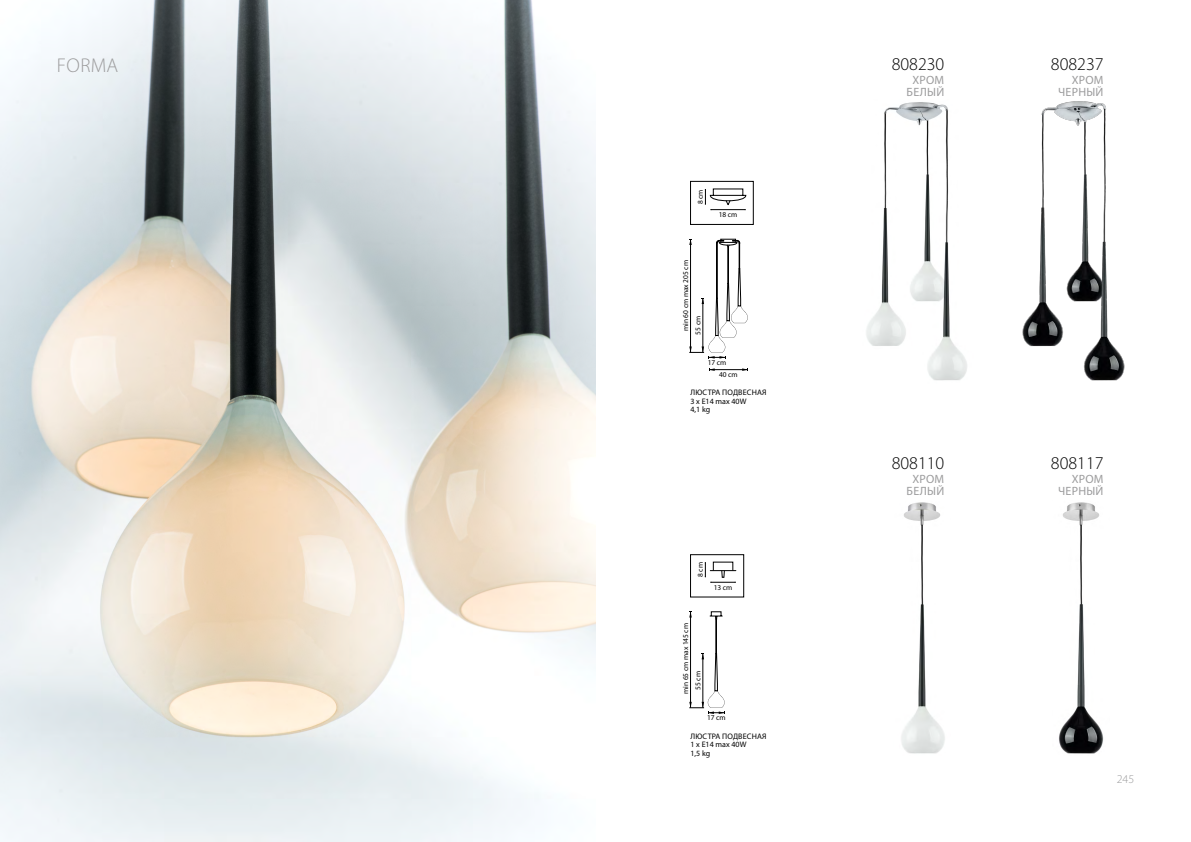
<style>
.page{position:relative;width:1191px;height:842px;background:#fff}
.page>*{position:absolute;margin:0;border:0;box-sizing:border-box;transform-origin:0 0}
.t1{font:300 20px "Myriad Pro";letter-spacing:.02em;color:#9c9c9d}
.t2{font:300 18px "Myriad Pro";color:#000}
.t3{font:12px/12px "Myriad Pro";letter-spacing:.02em;color:#9c9c9d;text-align:center}
.t4{font:300 12px "Myriad Pro";color:#9c9c9d}
.t5{font:8px/8.5px "Myriad Pro";letter-spacing:.02em;color:#000}
.t6{font:7.4px/12.3px "Myriad Pro";color:#000}
</style>
<div class="page">
<svg style="left:689px;top:554px;width:56px;height:160px"></svg>
<svg style="left:689px;top:180px;width:65px;height:191px"></svg>
<img style="left:866px;top:102px;width:101px;height:279px">
<img style="left:1022px;top:101px;width:103px;height:280px">
<img style="left:901px;top:502px;width:44px;height:252px">
<img style="left:1059px;top:502px;width:45px;height:252px">
<img style="left:0;top:0;width:595px;height:842px">
<h1 class="t1" style="left:57px;top:53px;width:63px">FORMA</h1>
<p class="t6" style="left:694px;top:204px;width:16px;rotate:-90deg">8 cm</p>
<p class="t6" style="left:719px;top:208px;width:20px">18 cm</p>
<p class="t6" style="left:679px;top:335px;width:76px;text-indent:3px;rotate:-90deg">min 60 cm max 205 cm<br>55 cm</p>
<p class="t6" style="left:708px;top:356px;width:20px">17 cm</p>
<p class="t6" style="left:719px;top:368px;width:20px">40 cm</p>
<p class="t5" style="left:690px;top:388px;width:77px">ЛЮСТРА ПОДВЕСНАЯ<br>3 х E14 max 40W<br>4,1 kg</p>
<p class="t6" style="left:694px;top:577px;width:16px;rotate:-90deg">8 cm</p>
<p class="t6" style="left:714px;top:581px;width:20px">13 cm</p>
<p class="t6" style="left:679px;top:690px;width:68px;text-indent:-4px;rotate:-90deg">min 65 cm max 145 cm<br>55 cm</p>
<p class="t6" style="left:707px;top:711px;width:20px">17 cm</p>
<p class="t5" style="left:690px;top:732px;width:77px">ЛЮСТРА ПОДВЕСНАЯ<br>1 х E14 max 40W<br>1,5 kg</p>
<h2 class="t2" style="left:891px;top:53px;width:54px">808230</h2>
<h3 class="t3" style="left:906px;top:73px;width:39px">ХРОМ<br>БЕЛЫЙ</h3>
<h2 class="t2" style="left:1051px;top:53px;width:54px">808237</h2>
<h3 class="t3" style="left:1058px;top:73px;width:47px;text-align:right">ХРОМ<br>ЧЕРНЫЙ</h3>
<h2 class="t2" style="left:891px;top:452px;width:54px">808110</h2>
<h3 class="t3" style="left:906px;top:473px;width:39px">ХРОМ<br>БЕЛЫЙ</h3>
<h2 class="t2" style="left:1051px;top:452px;width:54px">808117</h2>
<h3 class="t3" style="left:1058px;top:473px;width:47px;text-align:right">ХРОМ<br>ЧЕРНЫЙ</h3>
<h3 class="t4" style="left:1116px;top:771px;width:19px">245</h3>
</div>
